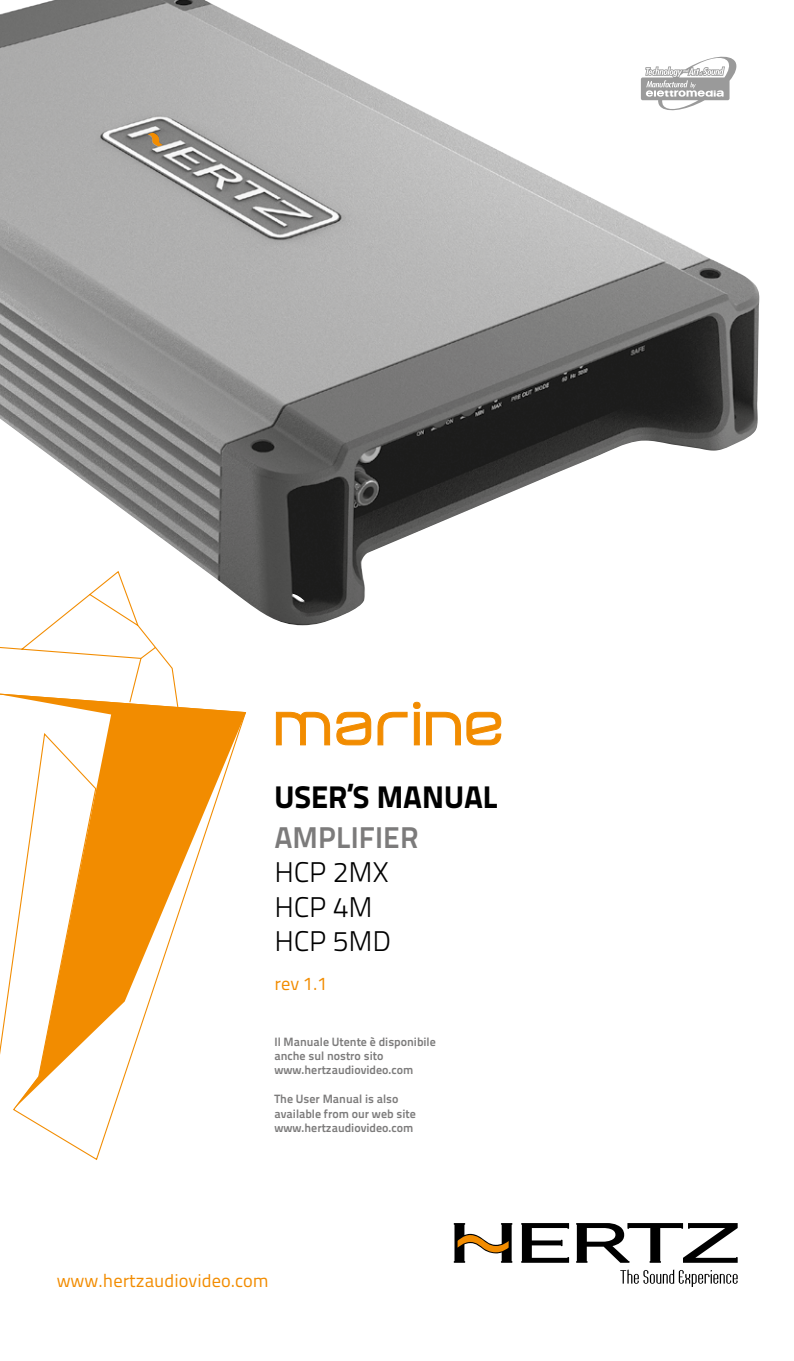
<style>
.page{position:relative;width:794px;height:1361px;background:#fff}
.page>*{position:absolute;margin:0;border:0;box-sizing:border-box;transform-origin:0 0}
.t1{font:31.2px "Titillium Text 25 L 999 wt";color:#000}
.t2{font:30px "Titillium Text 25 L 800 wt";color:#7c7b7b}
.t3{font:28.4px/34.2px "Titillium Text 25 L 250 wt";color:#000}
.t4{font:18.4px "Titillium Text 25 L 400 wt";color:#f28c00}
.t5{font:12px/14.4px "Titillium Text 25 L 800 wt";color:#7c7b7b}
</style>
<div class="page">
<img style="left:0;top:0;width:759px;height:625px">
<svg style="left:454px;top:1223px;width:58px;height:39px"></svg>
<svg style="left:521px;top:1223px;width:48px;height:39px"></svg>
<svg style="left:576px;top:1223px;width:161px;height:39px"></svg>
<svg style="left:620px;top:1269px;width:117px;height:18px"></svg>
<svg style="left:0;top:570px;width:184px;height:121px"></svg>
<svg style="left:0;top:693px;width:246px;height:416px"></svg>
<svg style="left:275px;top:711px;width:55px;height:35px"></svg>
<svg style="left:336px;top:701px;width:166px;height:45px"></svg>
<svg style="left:641px;top:55px;width:97px;height:57px"></svg>
<svg style="left:148px;top:133px;width:15px;height:13px"></svg>
<h1 class="t1" style="left:274px;top:773px;width:225px">USER’S MANUAL</h1>
<h2 class="t2" style="left:274px;top:814px;width:145px">AMPLIFIER</h2>
<h3 class="t3" style="left:274px;top:854px;width:118px">HCP 2MX<br>HCP 4M<br>HCP 5MD</h3>
<h3 class="t4" style="left:274px;top:970px;width:55px">rev 1.1</h3>
<p class="t5" style="left:274px;top:1033px;width:163px">Il Manuale Utente è disponibile anche sul nostro sito www.hertzaudiovideo.com</p>
<p class="t5" style="left:274px;top:1091px;width:143px">The User Manual is also available from our web site www.hertzaudiovideo.com</p>
<h3 class="t4" style="left:57px;top:1267px;width:214px">www.hertzaudiovideo.com</h3>
</div>
